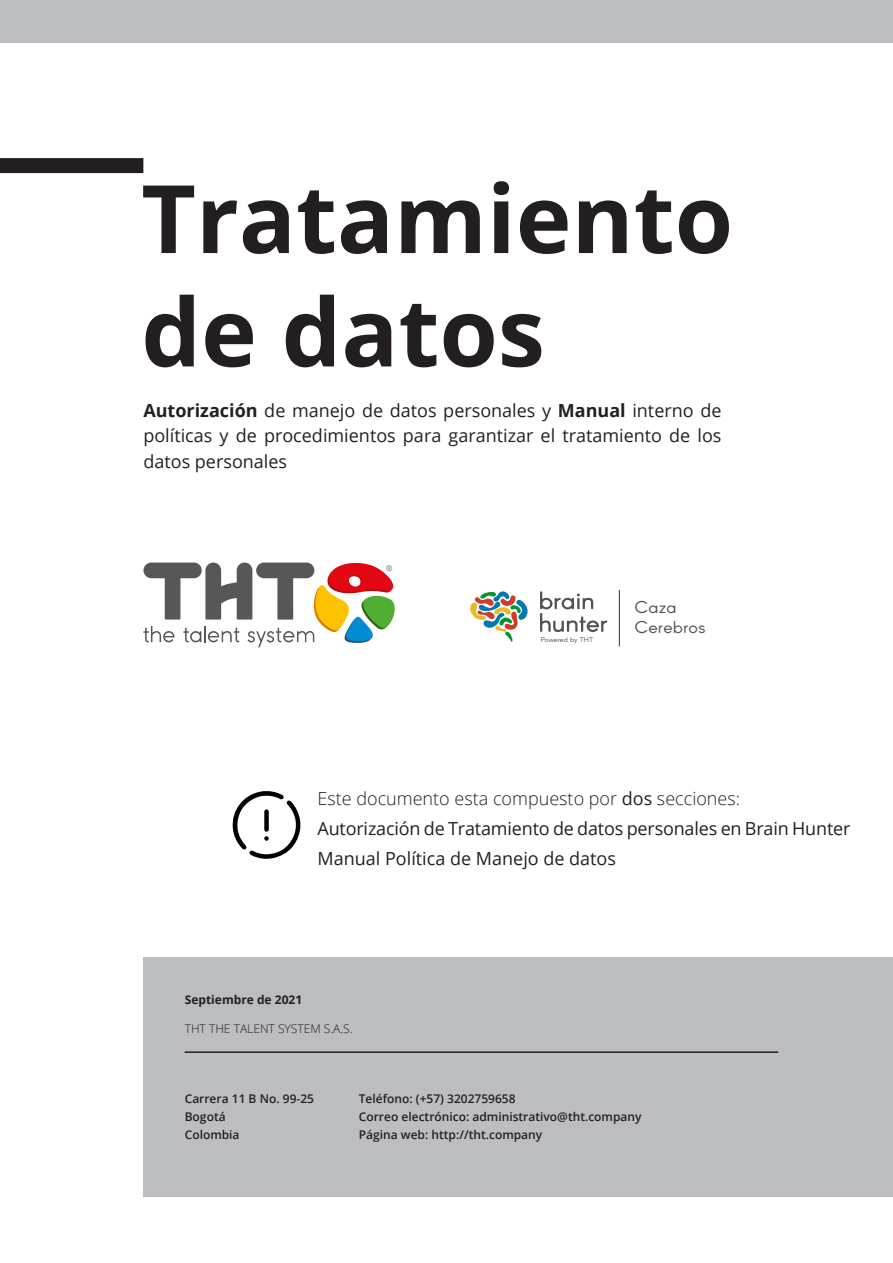
<style>
.page{position:relative;width:893px;height:1263px;background:#fff}
.page>*{position:absolute;margin:0;border:0;box-sizing:border-box;transform-origin:0 0}
.t1{font:700 94.5px "Open Sans";color:#231f20}
.text{font:18px/25.5px "Open Sans";color:#231f20;text-align:justify}
.text-2{font:300 18px "Open Sans";color:#231f20}
.t2{font:16.95px/20.2px "Arcon Rounded Regular";color:#505150;scale:1.06 1}
.text-3{font:600 12px/18px "Open Sans";color:#231f20}
.text-4{font:300 12px "Open Sans";color:#231f20}
.text-5{font:700 12px "Open Sans";color:#231f20}
.t3{font:7.8px "Arcon";color:#575756}
.t4{font:6.75px "Arcon Rounded Regular";color:#505150;scale:1.06 1}
.s1{font-weight:700}
.s2{font-weight:400}
</style>
<div class="page">
<div style="left:0;top:158px;width:143px;height:15px;background:#231f20"></div>
<div style="left:143px;top:958px;width:750px;height:239px;background:#bcbdc0"></div>
<hr style="left:185px;top:1051px;width:593px;height:2px;background:#231f20">
<div style="left:0;top:0;width:893px;height:43px;background:#bcbdc0"></div>
<svg style="left:143px;top:562px;width:252px;height:85px"></svg>
<svg style="left:540px;top:591px;width:67px;height:41px"></svg>
<svg style="left:470px;top:591px;width:58px;height:51px"></svg>
<hr style="left:619px;top:590px;width:1px;height:56px;background:#505150">
<svg style="left:233px;top:791px;width:67px;height:68px"></svg>
<p class="t1" style="left:141px;top:152px;width:593px">Tratamiento</p>
<p class="t1" style="left:141px;top:265px;width:405px">de datos</p>
<p class="text" style="left:143px;top:397px;width:580px"><span class="s1">Autorización</span> de manejo de datos personales y <span class="s1">Manual</span> interno de políticas y de procedimientos para garantizar el tratamiento de los datos personales</p>
<p class="t3" style="left:386px;top:563px;width:8px">®</p>
<p class="t4" style="left:541px;top:635px;width:51px">Powered by THT</p>
<p class="t2" style="left:635px;top:598px;width:68px">Caza<br>Cerebros</p>
<p class="text-2" style="left:317px;top:786px;width:424px">Este documento esta compuesto por <span class="s2">dos</span> secciones:</p>
<p class="text" style="left:317px;top:815px;width:534px">Autorización de Tratamiento de datos personales en Brain Hunter</p>
<p class="text" style="left:317px;top:845px;width:300px">Manual Política de Manejo de datos</p>
<p class="text-5" style="left:185px;top:991px;width:119px">Septiembre de 2021</p>
<p class="text-4" style="left:185px;top:1020px;width:169px">THT THE TALENT SYSTEM S.A.S.</p>
<p class="text-3" style="left:185px;top:1089px;width:131px">Carrera 11 B No. 99-25</p>
<p class="text-3" style="left:185px;top:1107px;width:42px">Bogotá</p>
<p class="text-3" style="left:185px;top:1125px;width:56px">Colombia</p>
<p class="text-3" style="left:359px;top:1089px;width:284px">Teléfono: (+57) 3202759658<br>Correo electrónico: administrativo@tht.company<br>Página web: http://tht.company</p>
</div>
